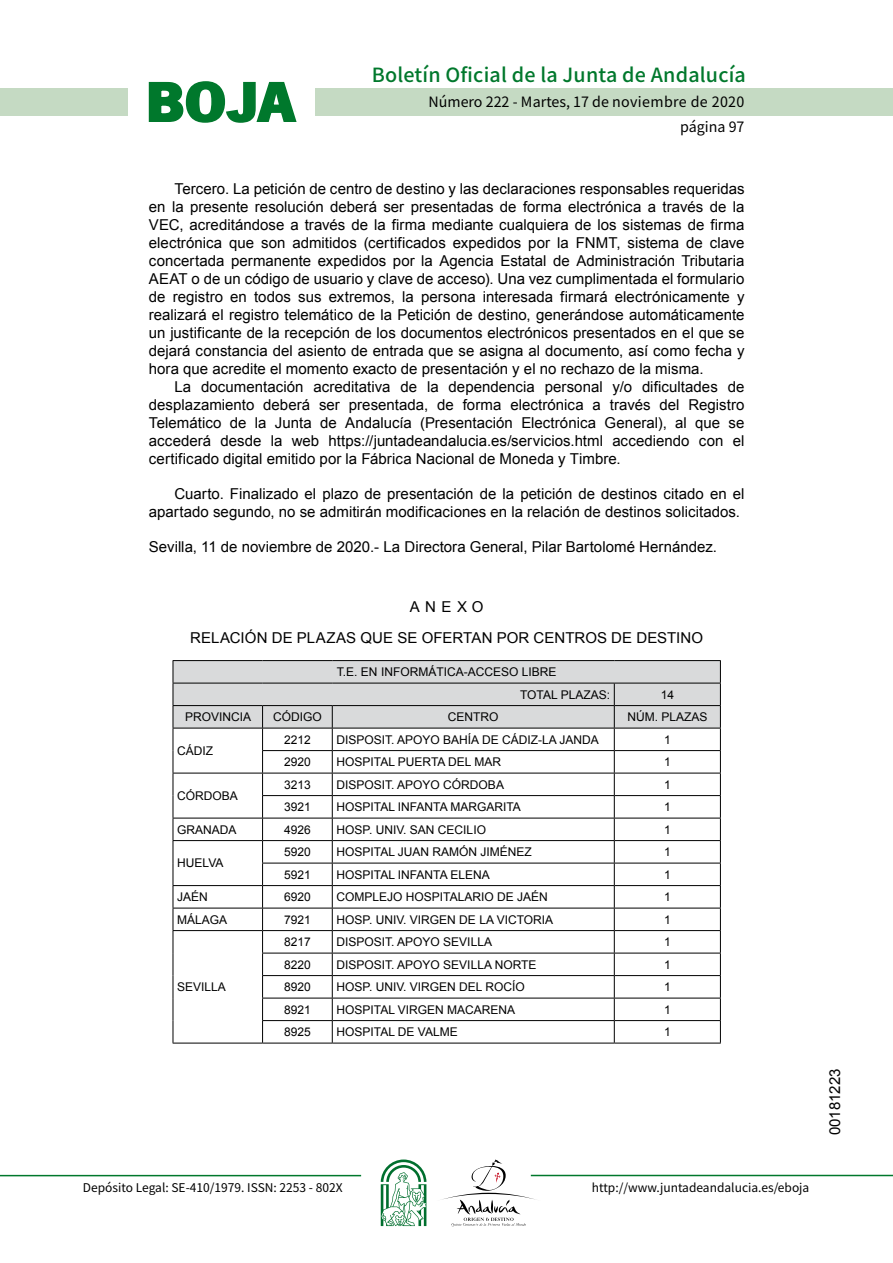
<style>
.page{position:relative;width:893px;height:1263px;background:#fff}
.page>*{position:absolute;margin:0;border:0;box-sizing:border-box;transform-origin:0 0}
.t1{font:700 57.75px "News Got T";color:#00782c;scale:1.14 1}
.t2{font:500 19.5px "Noto Sans HK";letter-spacing:.01em;color:#00782c}
.t3{font:15px/18px "Arial";color:#000;text-align:justify}
.t4{font:14.25px/24.5px "Noto Sans HK";color:#000;text-align:right}
.t5{font:12px/22.5px "Arial";color:#000}
.t6{font:12px "Noto Sans HK";color:#000}
</style>
<div class="page">
<div style="left:315px;top:88px;width:577px;height:28px;background:#c5dac3"></div>
<div style="left:0;top:88px;width:128px;height:28px;background:#c5dac3"></div>
<hr style="left:0;top:1175px;width:361px;height:1px;background:#00782c">
<hr style="left:531px;top:1175px;width:361px;height:1px;background:#00782c">
<svg style="left:148px;top:81px;width:149px;height:42px"></svg>
<svg style="left:442px;top:1159px;width:100px;height:67px"></svg>
<svg style="left:381px;top:1160px;width:45px;height:66px"></svg>
<hr style="left:173px;top:660px;width:89px;height:1px;background:#000">
<hr style="left:262px;top:660px;width:70px;height:1px;background:#000">
<hr style="left:332px;top:660px;width:282px;height:1px;background:#000">
<hr style="left:614px;top:660px;width:106px;height:1px;background:#000">
<svg style="left:173px;top:661px;width:548px;height:382px"></svg>
<hr style="left:173px;top:1043px;width:89px;height:1px;background:#000">
<hr style="left:262px;top:1043px;width:70px;height:1px;background:#000">
<hr style="left:332px;top:1043px;width:282px;height:1px;background:#000">
<hr style="left:614px;top:1043px;width:106px;height:1px;background:#000">
<h1 class="t1" style="left:145px;top:68px;width:133px">BOJA</h1>
<h2 class="t2" style="left:372px;top:64px;width:375px">Boletín Oficial de la Junta de Andalucía</h2>
<p class="t4" style="left:428px;top:90px;width:317px">Número 222 - Martes, 17 de noviembre de 2020 página 97</p>
<p class="t3" style="left:149px;top:180px;width:597px;text-indent:26px">Tercero. La petición de centro de destino y las declaraciones responsables requeridas en la presente resolución deberá ser presentadas de forma electrónica a través de la VEC, acreditándose a través de la firma mediante cualquiera de los sistemas de firma electrónica que son admitidos (certificados expedidos por la FNMT, sistema de clave concertada permanente expedidos por la Agencia Estatal de Administración Tributaria AEAT o de un código de usuario y clave de acceso). Una vez cumplimentada el formulario de registro en todos sus extremos, la persona interesada firmará electrónicamente y realizará el registro telemático de la Petición de destino, generándose automáticamente un justificante de la recepción de los documentos electrónicos presentados en el que se dejará constancia del asiento de entrada que se asigna al documento, así como fecha y hora que acredite el momento exacto de presentación y el no rechazo de la misma.</p>
<p class="t3" style="left:149px;top:378px;width:597px;text-indent:26px">La documentación acreditativa de la dependencia personal y/o dificultades de desplazamiento deberá ser presentada, de forma electrónica a través del Registro Telemático de la Junta de Andalucía (Presentación Electrónica General), al que se accederá desde la web https://juntadeandalucia.es/servicios.html accediendo con el certificado digital emitido por la Fábrica Nacional de Moneda y Timbre.</p>
<p class="t3" style="left:149px;top:485px;width:597px;text-align:right">Cuarto. Finalizado el plazo de presentación de la petición de destinos citado en el apartado segundo, no se admitirán modificaciones en la relación de destinos solicitados.</p>
<p class="t3" style="left:149px;top:538px;width:569px">Sevilla, 11 de noviembre de 2020.- La Directora General, Pilar Bartolomé Hernández.</p>
<p class="t3" style="left:190px;top:592px;width:514px;line-height:30.8px;text-align:center">ANEXO<br>RELACIÓN DE PLAZAS QUE SE OFERTAN POR CENTROS DE DESTINO</p>
<p class="t5" style="left:520px;top:661px;width:91px;text-indent:-183px">T.E. EN INFORMÁTICA-ACCESO LIBRE<br>TOTAL PLAZAS:</p>
<p class="t5" style="left:660px;top:683px;width:15px">14</p>
<p class="t5" style="left:185px;top:706px;width:68px">PROVINCIA</p>
<p class="t5" style="left:273px;top:706px;width:50px">CÓDIGO</p>
<p class="t5" style="left:448px;top:706px;width:52px">CENTRO</p>
<p class="t5" style="left:627px;top:706px;width:82px">NÚM. PLAZAS</p>
<p class="t5" style="left:177px;top:740px;width:37px">CÁDIZ</p>
<p class="t5" style="left:284px;top:728px;width:28px">2212</p>
<p class="t5" style="left:336px;top:728px;width:264px">DISPOSIT. APOYO BAHÍA DE CÁDIZ-LA JANDA</p>
<p class="t5" style="left:664px;top:728px;width:8px">1</p>
<p class="t5" style="left:284px;top:751px;width:28px">2920</p>
<p class="t5" style="left:336px;top:751px;width:166px">HOSPITAL PUERTA DEL MAR</p>
<p class="t5" style="left:664px;top:751px;width:8px">1</p>
<p class="t5" style="left:177px;top:785px;width:62px">CÓRDOBA</p>
<p class="t5" style="left:284px;top:773px;width:28px">3213</p>
<p class="t5" style="left:336px;top:773px;width:169px">DISPOSIT. APOYO CÓRDOBA</p>
<p class="t5" style="left:664px;top:773px;width:8px">1</p>
<p class="t5" style="left:284px;top:796px;width:28px">3921</p>
<p class="t5" style="left:336px;top:796px;width:186px">HOSPITAL INFANTA MARGARITA</p>
<p class="t5" style="left:664px;top:796px;width:8px">1</p>
<p class="t5" style="left:177px;top:818px;width:61px">GRANADA</p>
<p class="t5" style="left:284px;top:818px;width:28px">4926</p>
<p class="t5" style="left:336px;top:818px;width:151px">HOSP. UNIV. SAN CECILIO</p>
<p class="t5" style="left:664px;top:818px;width:8px">1</p>
<p class="t5" style="left:177px;top:852px;width:48px">HUELVA</p>
<p class="t5" style="left:284px;top:841px;width:28px">5920</p>
<p class="t5" style="left:336px;top:841px;width:197px">HOSPITAL JUAN RAMÓN JIMÉNEZ</p>
<p class="t5" style="left:664px;top:841px;width:8px">1</p>
<p class="t5" style="left:284px;top:863px;width:28px">5921</p>
<p class="t5" style="left:336px;top:863px;width:155px">HOSPITAL INFANTA ELENA</p>
<p class="t5" style="left:664px;top:863px;width:8px">1</p>
<p class="t5" style="left:177px;top:886px;width:32px">JAÉN</p>
<p class="t5" style="left:284px;top:886px;width:28px">6920</p>
<p class="t5" style="left:336px;top:886px;width:213px">COMPLEJO HOSPITALARIO DE JAÉN</p>
<p class="t5" style="left:664px;top:886px;width:8px">1</p>
<p class="t5" style="left:177px;top:908px;width:52px">MÁLAGA</p>
<p class="t5" style="left:284px;top:908px;width:28px">7921</p>
<p class="t5" style="left:336px;top:908px;width:218px">HOSP. UNIV. VIRGEN DE LA VICTORIA</p>
<p class="t5" style="left:664px;top:908px;width:8px">1</p>
<p class="t5" style="left:177px;top:976px;width:50px">SEVILLA</p>
<p class="t5" style="left:284px;top:931px;width:28px">8217</p>
<p class="t5" style="left:336px;top:931px;width:157px">DISPOSIT. APOYO SEVILLA</p>
<p class="t5" style="left:664px;top:931px;width:8px">1</p>
<p class="t5" style="left:284px;top:953px;width:28px">8220</p>
<p class="t5" style="left:336px;top:953px;width:201px">DISPOSIT. APOYO SEVILLA NORTE</p>
<p class="t5" style="left:664px;top:953px;width:8px">1</p>
<p class="t5" style="left:284px;top:976px;width:28px">8920</p>
<p class="t5" style="left:336px;top:976px;width:190px">HOSP. UNIV. VIRGEN DEL ROCÍO</p>
<p class="t5" style="left:664px;top:976px;width:8px">1</p>
<p class="t5" style="left:284px;top:998px;width:28px">8921</p>
<p class="t5" style="left:336px;top:998px;width:180px">HOSPITAL VIRGEN MACARENA</p>
<p class="t5" style="left:664px;top:998px;width:8px">1</p>
<p class="t5" style="left:284px;top:1021px;width:28px">8925</p>
<p class="t5" style="left:336px;top:1021px;width:123px">HOSPITAL DE VALME</p>
<p class="t5" style="left:664px;top:1021px;width:8px">1</p>
<p class="t6" style="left:83px;top:1181px;width:261px">Depósito Legal: SE-410/1979. ISSN: 2253 - 802X</p>
<p class="t6" style="left:592px;top:1181px;width:219px">http://www.juntadeandalucia.es/eboja</p>
<p class="t3" style="left:826px;top:1135px;width:68px;rotate:-90deg">00181223</p>
</div>
